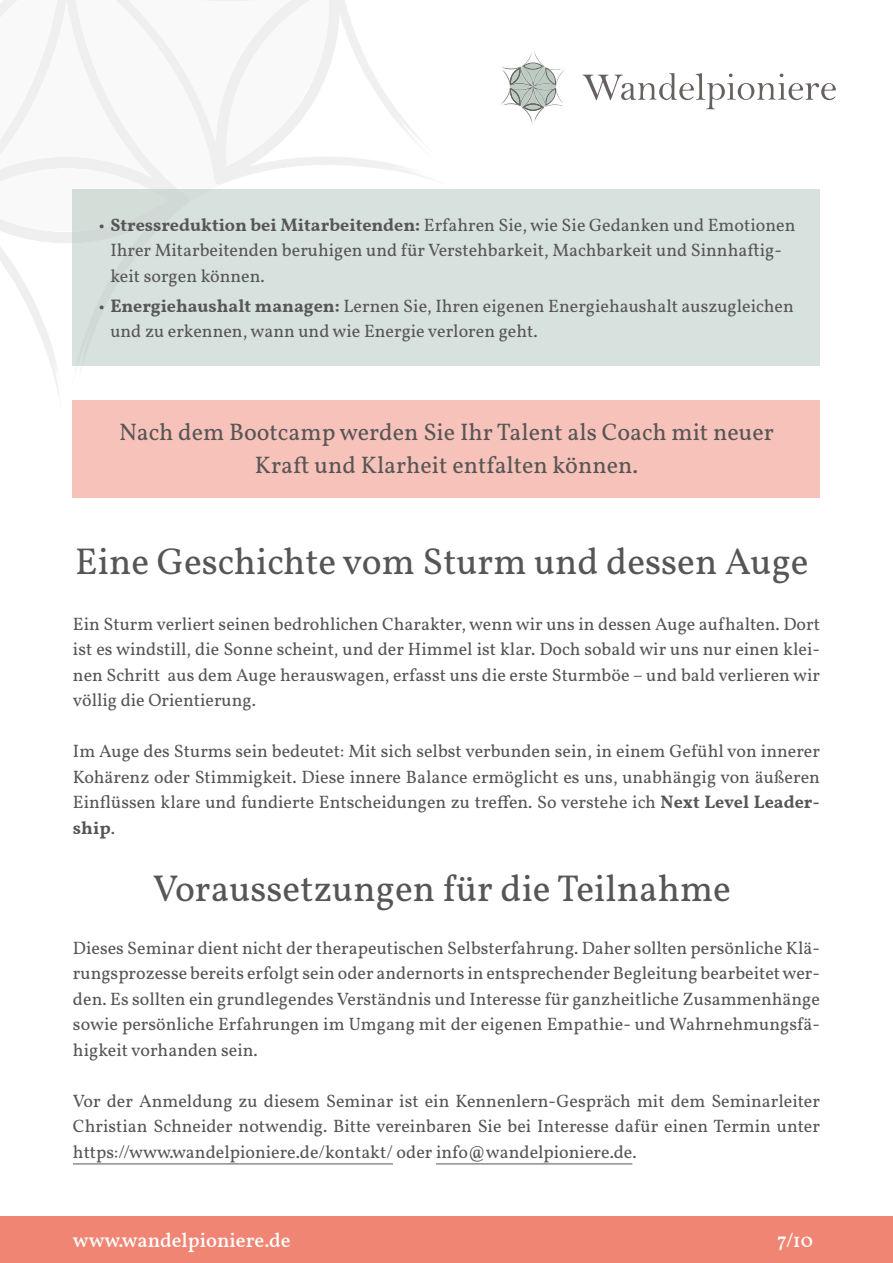
<style>
.page{position:relative;width:893px;height:1263px;background:#fff}
.page>*{position:absolute;margin:0;border:0;box-sizing:border-box;transform-origin:0 0}
.t1{font:37.5px "Vollkorn";color:#575656}
.t2{font:24px/33px "Vollkorn";color:#575656;text-align:center}
.t3{font:500 20.25px "Vollkorn";color:#fff}
.t4{font:18px/25.5px "Vollkorn";color:#575656;text-align:justify}
.s1{font-weight:700}
</style>
<div class="page">
<div style="left:0;top:1216px;width:893px;height:47px;background:#f08573"></div>
<img style="left:526px;top:51px;width:14px;height:11px">
<img style="left:526px;top:111px;width:15px;height:13px">
<img style="left:501px;top:69px;width:63px;height:37px">
<img style="left:501px;top:67px;width:9px;height:20px">
<svg style="left:510px;top:62px;width:46px;height:49px"></svg>
<svg style="left:582px;top:73px;width:254px;height:36px"></svg>
<svg style="left:0;top:201px;width:73px;height:42px"></svg>
<svg style="left:211px;top:0;width:133px;height:182px"></svg>
<div style="left:73px;top:189px;width:747px;height:177px;background:#d7e1dd"></div>
<div style="left:73px;top:400px;width:747px;height:97px;background:#f7c2b9"></div>
<hr style="left:73px;top:1163px;width:320px;height:1px;background:#575656">
<hr style="left:436px;top:1163px;width:196px;height:1px;background:#575656">
<p class="t4" style="left:110px;top:211px;width:686px;text-align:left;text-indent:-14px">∙ <span class="s1">Stressreduktion bei Mitarbeitenden:</span> Erfahren Sie, wie Sie Gedanken und Emotionen<br>Ihrer Mitarbeitenden beruhigen und für Verstehbarkeit, Machbarkeit und Sinnhaftig&shy;keit sorgen können.</p>
<p class="t4" style="left:110px;top:292px;width:685px;text-indent:-14px">∙ <span class="s1">Energiehaushalt managen:</span> Lernen Sie, Ihren eigenen Energiehaushalt auszugleichen und zu erkennen, wann und wie Energie verloren geht.</p>
<h2 class="t2" style="left:119px;top:413px;width:656px">Nach dem Bootcamp werden Sie Ihr Talent als Coach mit neuer<br>Kraft und Klarheit entfalten können.</h2>
<h1 class="t1" style="left:75px;top:534px;width:735px">Eine Geschichte vom Sturm und dessen Auge</h1>
<p class="t4" style="left:73px;top:609px;width:748px">Ein Sturm verliert seinen bedrohlichen Charakter, wenn wir uns in dessen Auge aufhalten. Dort ist es windstill, die Sonne scheint, und der Himmel ist klar. Doch sobald wir uns nur einen klei&shy;nen Schritt aus dem Auge herauswagen, erfasst uns die erste Sturmböe – und bald verlieren wir völlig die Orientierung.</p>
<p class="t4" style="left:73px;top:737px;width:748px">Im Auge des Sturms sein bedeutet: Mit sich selbst verbunden sein, in einem Gefühl von innerer Kohärenz oder Stimmigkeit. Diese innere Balance ermöglicht es uns, unabhängig von äußeren Einflüssen klare und fundierte Entscheidungen zu treffen. So verstehe ich <span class="s1">Next Level Leader&shy;ship</span>.</p>
<h1 class="t1" style="left:153px;top:861px;width:580px">Voraussetzungen für die Teilnahme</h1>
<p class="t4" style="left:73px;top:934px;width:748px">Dieses Seminar dient nicht der therapeutischen Selbsterfahrung. Daher sollten persönliche Klä&shy;rungsprozesse bereits erfolgt sein oder andernorts in entsprechender Begleitung bearbeitet wer&shy;den. Es sollten ein grundlegendes Verständnis und Interesse für ganzheitliche Zusammenhänge sowie persönliche Erfahrungen im Umgang mit der eigenen Empathie- und Wahrnehmungsfä&shy;higkeit vorhanden sein.</p>
<p class="t4" style="left:73px;top:1087px;width:748px">Vor der Anmeldung zu diesem Seminar ist ein Kennenlern-Gespräch mit dem Seminarleiter Christian Schneider notwendig. Bitte vereinbaren Sie bei Interesse dafür einen Termin unter https://www.wandelpioniere.de/kontakt/ oder info@wandelpioniere.de.</p>
<p class="t3" style="left:73px;top:1225px;width:219px">www.wandelpioniere.de</p>
<p class="t3" style="left:777px;top:1225px;width:37px">7/10</p>
</div>
